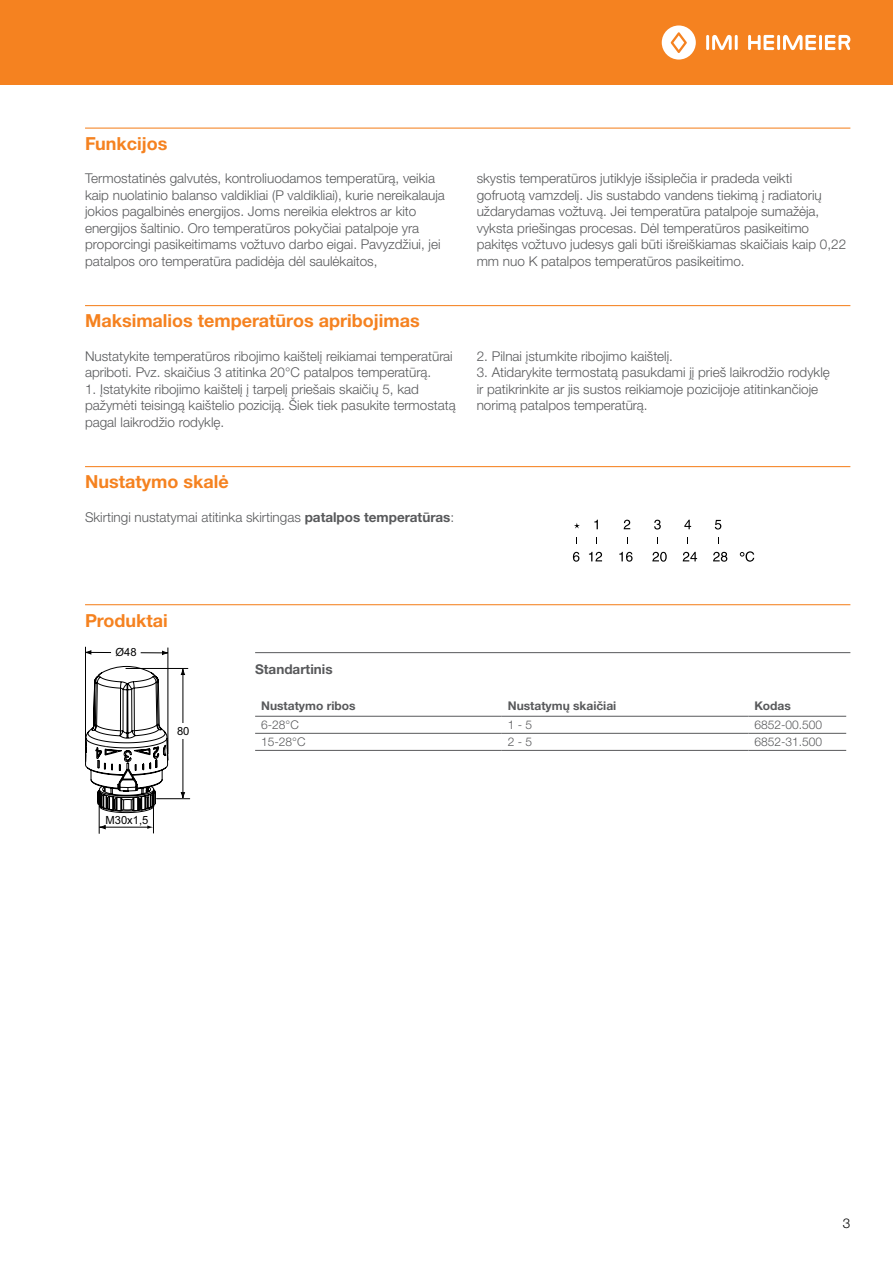
<style>
.page{position:relative;width:893px;height:1263px;background:#fff}
.page>*{position:absolute;margin:0;border:0;box-sizing:border-box;transform-origin:0 0}
.t1{font:700 18px "Helvetica Neue LTW1 G";color:#f58220}
.t2{font:300 13.5px/16.5px "Helvetica Neue LTW1 G";color:#58595b}
.t3{font:700 13.5px "Helvetica Neue LTW1 G";color:#58595b}
.t4{font:300 13.5px "Helvetica Neue LTW1 G";color:#000}
.t5{font:300 12px "Helvetica Neue LTW1 G";color:#58595b}
.t6{font:700 12px "Helvetica Neue LTW1 G";color:#58595b}
.t7{font:11.25px "Arial";color:#000}
.s1{font-weight:700}
</style>
<div class="page">
<div style="left:0;top:0;width:893px;height:85px;background:#f58220"></div>
<hr style="left:706px;top:35px;width:3px;height:15px;background:#fff">
<hr style="left:735px;top:35px;width:3px;height:15px;background:#fff">
<svg style="left:712px;top:35px;width:20px;height:15px"></svg>
<svg style="left:662px;top:25px;width:34px;height:35px"></svg>
<hr style="left:777px;top:35px;width:3px;height:15px;background:#fff">
<svg style="left:748px;top:35px;width:26px;height:15px"></svg>
<hr style="left:819px;top:35px;width:3px;height:15px;background:#fff">
<svg style="left:783px;top:35px;width:33px;height:15px"></svg>
<svg style="left:825px;top:35px;width:25px;height:15px"></svg>
<hr style="left:85px;top:128px;width:765px;height:1px;background:#f58220">
<hr style="left:85px;top:305px;width:765px;height:1px;background:#f58220">
<hr style="left:85px;top:466px;width:765px;height:1px;background:#f58220">
<hr style="left:85px;top:604px;width:765px;height:1px;background:#f58220">
<hr style="left:255px;top:652px;width:595px;height:1px;background:#58595b">
<hr style="left:255px;top:716px;width:247px;height:1px;background:#58595b">
<hr style="left:255px;top:733px;width:247px;height:1px;background:#58595b">
<hr style="left:255px;top:750px;width:247px;height:1px;background:#58595b">
<hr style="left:502px;top:716px;width:246px;height:1px;background:#58595b">
<hr style="left:502px;top:733px;width:246px;height:1px;background:#58595b">
<hr style="left:502px;top:750px;width:246px;height:1px;background:#58595b">
<hr style="left:748px;top:716px;width:98px;height:1px;background:#58595b">
<hr style="left:748px;top:733px;width:98px;height:1px;background:#58595b">
<hr style="left:748px;top:750px;width:98px;height:1px;background:#58595b">
<svg style="left:574px;top:523px;width:6px;height:5px"></svg>
<svg style="left:594px;top:520px;width:4px;height:9px"></svg>
<svg style="left:624px;top:520px;width:6px;height:9px"></svg>
<svg style="left:654px;top:520px;width:7px;height:9px"></svg>
<svg style="left:684px;top:520px;width:7px;height:9px"></svg>
<svg style="left:715px;top:520px;width:6px;height:9px"></svg>
<svg style="left:573px;top:552px;width:6px;height:10px"></svg>
<svg style="left:589px;top:552px;width:13px;height:9px"></svg>
<svg style="left:619px;top:552px;width:14px;height:10px"></svg>
<svg style="left:652px;top:552px;width:15px;height:10px"></svg>
<svg style="left:683px;top:552px;width:14px;height:9px"></svg>
<svg style="left:713px;top:552px;width:14px;height:10px"></svg>
<svg style="left:740px;top:551px;width:14px;height:11px"></svg>
<hr style="left:85px;top:647px;width:1px;height:106px;background:#000">
<hr style="left:168px;top:648px;width:1px;height:105px;background:#000">
<svg style="left:86px;top:650px;width:83px;height:5px"></svg>
<div style="left:111px;top:649px;width:29px;height:7px;background:#fff"></div>
<hr style="left:126px;top:668px;width:62px;height:1px;background:#000">
<hr style="left:157px;top:798px;width:33px;height:1px;background:#000">
<hr style="left:183px;top:673px;width:1px;height:121px;background:#000">
<svg style="left:180px;top:792px;width:5px;height:8px"></svg>
<svg style="left:180px;top:669px;width:5px;height:6px"></svg>
<hr style="left:181px;top:723px;width:4px;height:16px;background:#fff">
<svg style="left:85px;top:666px;width:84px;height:167px"></svg>
<h1 class="t1" style="left:85px;top:132px;width:84px">Funkcijos</h1>
<p class="t2" style="left:85px;top:170px;width:361px">Termostatinės galvutės, kontroliuodamos temperatūrą, veikia kaip nuolatinio balanso valdikliai (P valdikliai), kurie nereikalauja jokios pagalbinės energijos. Joms nereikia elektros ar kito energijos šaltinio. Oro temperatūros pokyčiai patalpoje yra proporcingi pasikeitimams vožtuvo darbo eigai. Pavyzdžiui, jei patalpos oro temperatūra padidėja dėl saulėkaitos,</p>
<p class="t2" style="left:477px;top:170px;width:371px">skystis temperatūros jutiklyje išsiplečia ir pradeda veikti<br>gofruotą vamzdelį. Jis sustabdo vandens tiekimą į radiatorių uždarydamas vožtuvą. Jei temperatūra patalpoje sumažėja, vyksta priešingas procesas. Dėl temperatūros pasikeitimo pakitęs vožtuvo judesys gali būti išreiškiamas skaičiais kaip 0,22 mm nuo K patalpos temperatūros pasikeitimo.</p>
<h1 class="t1" style="left:85px;top:310px;width:336px">Maksimalios temperatūros apribojimas</h1>
<p class="t2" style="left:85px;top:348px;width:369px">Nustatykite temperatūros ribojimo kaištelį reikiamai temperatūrai apriboti. Pvz. skaičius 3 atitinka 20°C patalpos temperatūrą.</p>
<p class="t2" style="left:85px;top:381px;width:372px">1. Įstatykite ribojimo kaištelį į tarpelį priešais skaičių 5, kad pažymėti teisingą kaištelio poziciją. Šiek tiek pasukite termostatą pagal laikrodžio rodyklę.</p>
<h1 class="t1" style="left:85px;top:471px;width:145px">Nustatymo skalė</h1>
<p class="t2" style="left:85px;top:509px;width:371px">Skirtingi nustatymai atitinka skirtingas <span class="s1">patalpos temperatūras</span>:</p>
<p class="t2" style="left:477px;top:348px;width:198px">2. Pilnai įstumkite ribojimo kaištelį.</p>
<p class="t2" style="left:477px;top:364px;width:355px">3. Atidarykite termostatą pasukdami jį prieš laikrodžio rodyklę ir patikrinkite ar jis sustos reikiamoje pozicijoje atitinkančioje norimą patalpos temperatūrą.</p>
<h1 class="t1" style="left:85px;top:609px;width:84px">Produktai</h1>
<p class="t7" style="left:116px;top:644px;width:23px">Ø48</p>
<p class="t7" style="left:177px;top:724px;width:14px">80</p>
<p class="t7" style="left:106px;top:812px;width:44px">M30x1,5</p>
<p class="t3" style="left:255px;top:661px;width:79px">Standartinis</p>
<p class="t6" style="left:261px;top:698px;width:96px">Nustatymo ribos</p>
<p class="t6" style="left:508px;top:698px;width:110px">Nustatymų skaičiai</p>
<p class="t6" style="left:754px;top:698px;width:38px">Kodas</p>
<p class="t5" style="left:261px;top:717px;width:39px">6-28°C</p>
<p class="t5" style="left:508px;top:717px;width:26px">1 - 5</p>
<p class="t5" style="left:754px;top:717px;width:69px">6852-00.500</p>
<p class="t5" style="left:261px;top:734px;width:46px">15-28°C</p>
<p class="t5" style="left:508px;top:734px;width:26px">2 - 5</p>
<p class="t5" style="left:754px;top:734px;width:69px">6852-31.500</p>
<p class="t4" style="left:843px;top:1215px;width:9px">3</p>
</div>
